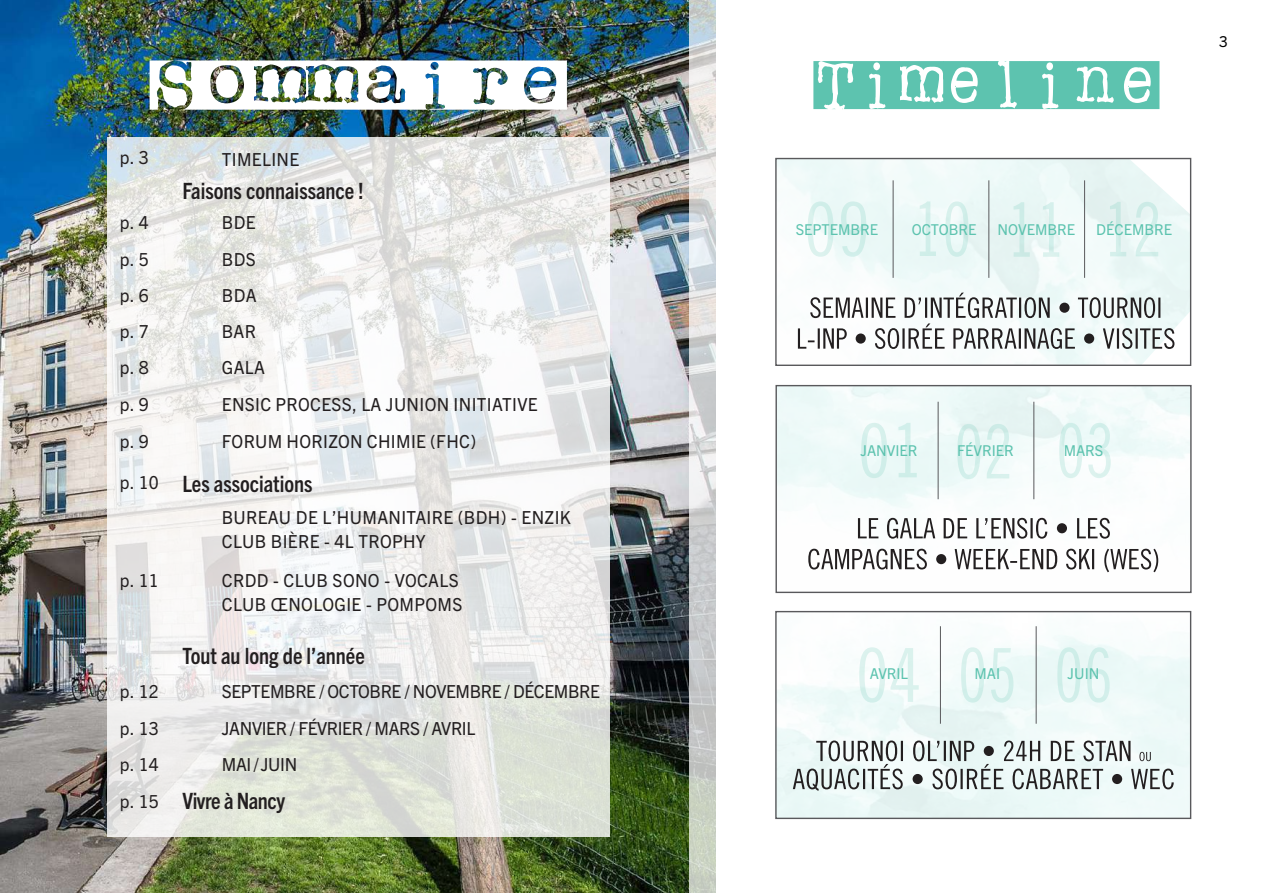
<style>
.page{position:relative;width:1263px;height:893px;background:#fff}
.page>*{position:absolute;margin:0;border:0;box-sizing:border-box;transform-origin:0 0}
.t1{font:700 condensed 22.5px "Trade Gothic Next LT Pro";color:#231f20}
.t2{font:700 condensed 22.5px "Trade Gothic Next LT Pro";letter-spacing:-.02em;color:#231f20}
.t3{font:18px/36.3px "Trade Gothic Next LT Pro";letter-spacing:.02em;color:#231f20;scale:.96 1}
.t4{font:18px/36.3px "Trade Gothic Next LT Pro";letter-spacing:-.02em;color:#231f20;scale:.96 1}
.t5{font:15px "Trade Gothic Next LT Pro";color:#5dc3af}
.t6{font:15px "Trade Gothic Next LT Pro";color:#000}
</style>
<div class="page">
<img style="left:777px;top:160px;width:412px;height:204px">
<div style="left:775px;top:158px;width:416px;height:208px;border:1px solid #59595c"></div>
<img style="left:777px;top:387px;width:412px;height:186px">
<div style="left:775px;top:385px;width:416px;height:208px;border:1px solid #59595c"></div>
<div style="left:775px;top:611px;width:416px;height:208px;border:1px solid #59595c"></div>
<img style="left:1px;top:0;width:688px;height:893px">
<img style="left:150px;top:60px;width:417px;height:50px">
<svg style="left:689px;top:0;width:27px;height:893px;background:#d2d5d4"></svg>
<svg style="left:813px;top:61px;width:346px;height:48px"></svg>
<hr style="left:893px;top:180px;width:1px;height:98px;background:#59595c">
<hr style="left:988px;top:180px;width:1px;height:98px;background:#59595c">
<hr style="left:1084px;top:180px;width:1px;height:98px;background:#59595c">
<svg style="left:798px;top:293px;width:376px;height:56px"></svg>
<hr style="left:940px;top:626px;width:1px;height:98px;background:#59595c">
<hr style="left:1036px;top:626px;width:1px;height:98px;background:#59595c">
<hr style="left:938px;top:402px;width:1px;height:97px;background:#59595c">
<hr style="left:1033px;top:402px;width:1px;height:97px;background:#59595c">
<svg style="left:808px;top:549px;width:350px;height:23px"></svg>
<svg style="left:858px;top:518px;width:252px;height:21px"></svg>
<svg style="left:793px;top:740px;width:381px;height:51px"></svg>
<svg style="left:107px;top:137px;width:503px;height:699px"></svg>
<svg style="left:861px;top:423px;width:56px;height:55px"></svg>
<svg style="left:957px;top:424px;width:52px;height:55px"></svg>
<svg style="left:1059px;top:423px;width:52px;height:55px"></svg>
<svg style="left:859px;top:647px;width:60px;height:56px"></svg>
<svg style="left:961px;top:647px;width:52px;height:56px"></svg>
<svg style="left:1057px;top:647px;width:53px;height:56px;background:#e1f4f1"></svg>
<svg style="left:1110px;top:202px;width:48px;height:54px"></svg>
<svg style="left:1013px;top:202px;width:46px;height:55px;background:#e2f3f1"></svg>
<svg style="left:920px;top:201px;width:48px;height:56px"></svg>
<svg style="left:808px;top:201px;width:58px;height:56px"></svg>
<p class="t3" style="left:120px;top:138px;width:32px">p. 3</p>
<p class="t3" style="left:120px;top:203px;width:32px;text-align:justify">p. 4 p. 5 p. 6 p. 7 p. 8 p. 9</p>
<p class="t3" style="left:222px;top:140px;width:82px">TIMELINE</p>
<p class="t1" style="left:182px;top:175px;width:183px">Faisons connaissance !</p>
<p class="t3" style="left:222px;top:203px;width:330px">BDE<br>BDS<br>BDA<br>BAR<br>GALA<br>ENSIC PROCESS, LA JUNION INITIATIVE</p>
<p class="t3" style="left:120px;top:422px;width:32px">p. 9</p>
<p class="t3" style="left:222px;top:422px;width:266px">FORUM HORIZON CHIMIE (FHC)</p>
<p class="t1" style="left:182px;top:469px;width:132px">Les associations</p>
<p class="t3" style="left:222px;top:504px;width:365px;line-height:24px">BUREAU DE L’HUMANITAIRE (BDH) - ENZIK<br>CLUB BIÈRE - 4L TROPHY</p>
<p class="t3" style="left:222px;top:567px;width:252px;line-height:24px">CRDD - CLUB SONO - VOCALS<br>CLUB ŒNOLOGIE - POMPOMS</p>
<p class="t1" style="left:182px;top:640px;width:184px">Tout au long de l’année</p>
<p class="t4" style="left:222px;top:672px;width:395px">SEPTEMBRE / OCTOBRE / NOVEMBRE / DÉCEMBRE</p>
<p class="t3" style="left:120px;top:464px;width:42px">p. 10</p>
<p class="t3" style="left:120px;top:561px;width:42px">p. 11</p>
<p class="t3" style="left:120px;top:672px;width:42px;text-align:justify">p. 12 p. 13 p. 14 p. 15</p>
<p class="t4" style="left:222px;top:709px;width:265px">JANVIER / FÉVRIER / MARS / AVRIL<br>MAI / JUIN</p>
<p class="t2" style="left:182px;top:785px;width:104px">Vivre à Nancy</p>
<p class="t6" style="left:1219px;top:31px;width:10px">3</p>
<p class="t5" style="left:796px;top:219px;width:84px">SEPTEMBRE</p>
<p class="t5" style="left:912px;top:219px;width:66px">OCTOBRE</p>
<p class="t5" style="left:997px;top:219px;width:79px">NOVEMBRE</p>
<p class="t5" style="left:1096px;top:219px;width:77px">DÉCEMBRE</p>
<p class="t5" style="left:860px;top:440px;width:59px">JANVIER</p>
<p class="t5" style="left:957px;top:440px;width:58px">FÉVRIER</p>
<p class="t5" style="left:1064px;top:440px;width:41px">MARS</p>
<p class="t5" style="left:870px;top:663px;width:40px">AVRIL</p>
<p class="t5" style="left:974px;top:663px;width:27px">MAI</p>
<p class="t5" style="left:1067px;top:663px;width:33px">JUIN</p>
</div>
